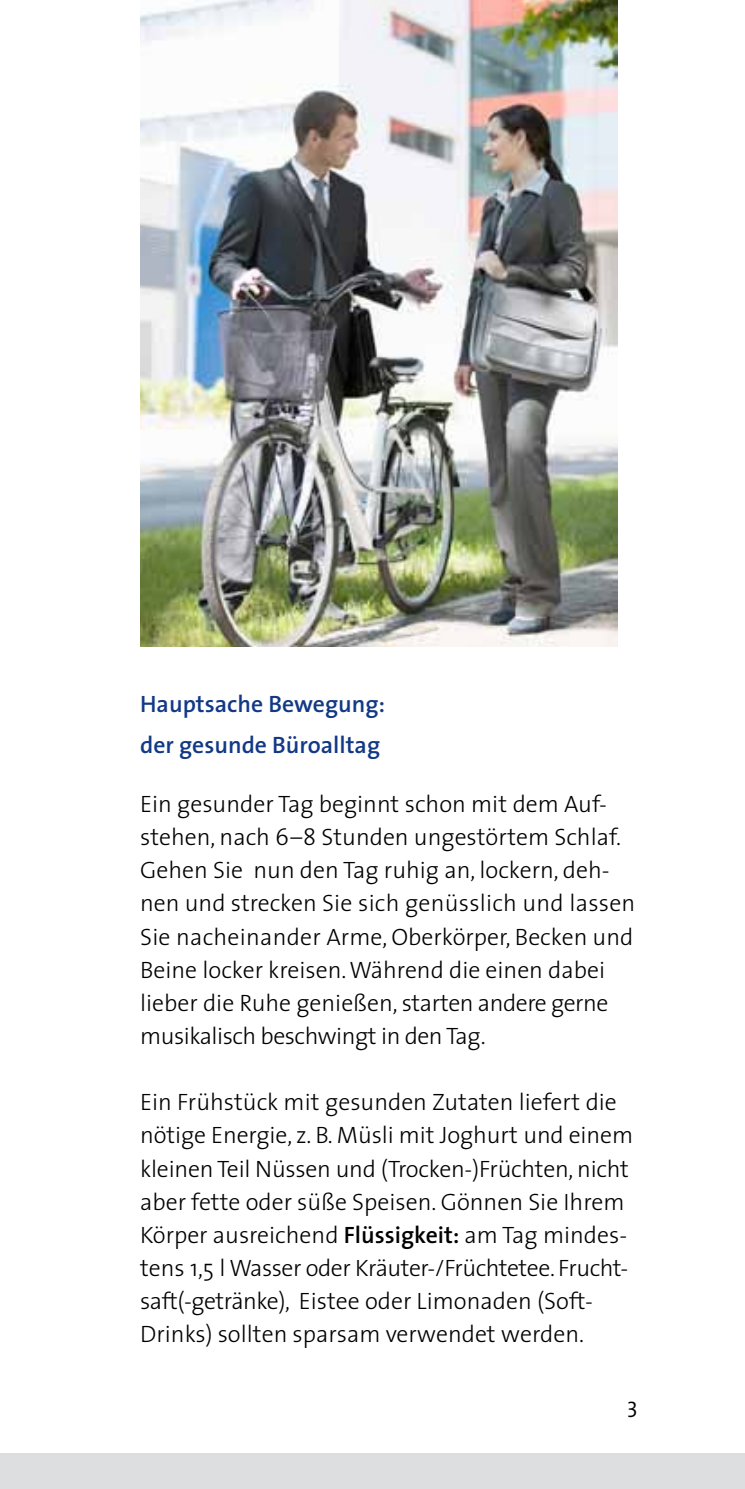
<style>
.page{position:relative;width:745px;height:1489px;background:#fff}
.page>*{position:absolute;margin:0;border:0;box-sizing:border-box;transform-origin:0 0}
.t1{font:300 23.75px/33.2px "The Sans";color:#000}
.t2{font:600 23.75px/40px "The Sans";color:#123985}
.t3{font:22.5px "The Sans Semi Light Caps";color:#000}
.s1{font-weight:600}
</style>
<div class="page">
<img style="left:140px;top:0;width:477px;height:646px">
<div style="left:0;top:1453px;width:730px;height:35px;background:#dddedf"></div>
<p class="t2" style="left:140px;top:683px;width:246px">Hauptsache Bewegung: der gesunde Büroalltag</p>
<p class="t1" style="left:140px;top:786px;width:496px">Ein gesunder Tag beginnt schon mit dem Auf&shy;stehen, nach 6–8 Stunden ungestörtem Schlaf.<br>Gehen Sie nun den Tag ruhig an, lockern, deh&shy;nen und strecken Sie sich genüsslich und lassen Sie nacheinander Arme, Oberkörper, Becken und Beine locker kreisen. Während die einen dabei lieber die Ruhe genießen, starten andere gerne musikalisch beschwingt in den Tag.</p>
<p class="t1" style="left:140px;top:1084px;width:494px">Ein Frühstück mit gesunden Zutaten liefert die nötige Energie, z. B. Müsli mit Joghurt und einem kleinen Teil Nüssen und (Trocken-)Früchten, nicht aber fette oder süße Speisen. Gönnen Sie Ihrem Körper ausreichend <span class="s1">Flüssigkeit:</span> am Tag mindes&shy;tens 1,5 l Wasser oder Kräuter-/Früchtetee. Frucht&shy;saft(-getränke), Eistee oder Limonaden (Soft-Drinks) sollten sparsam verwendet werden.</p>
<p class="t3" style="left:626px;top:1390px;width:13px">3</p>
</div>
